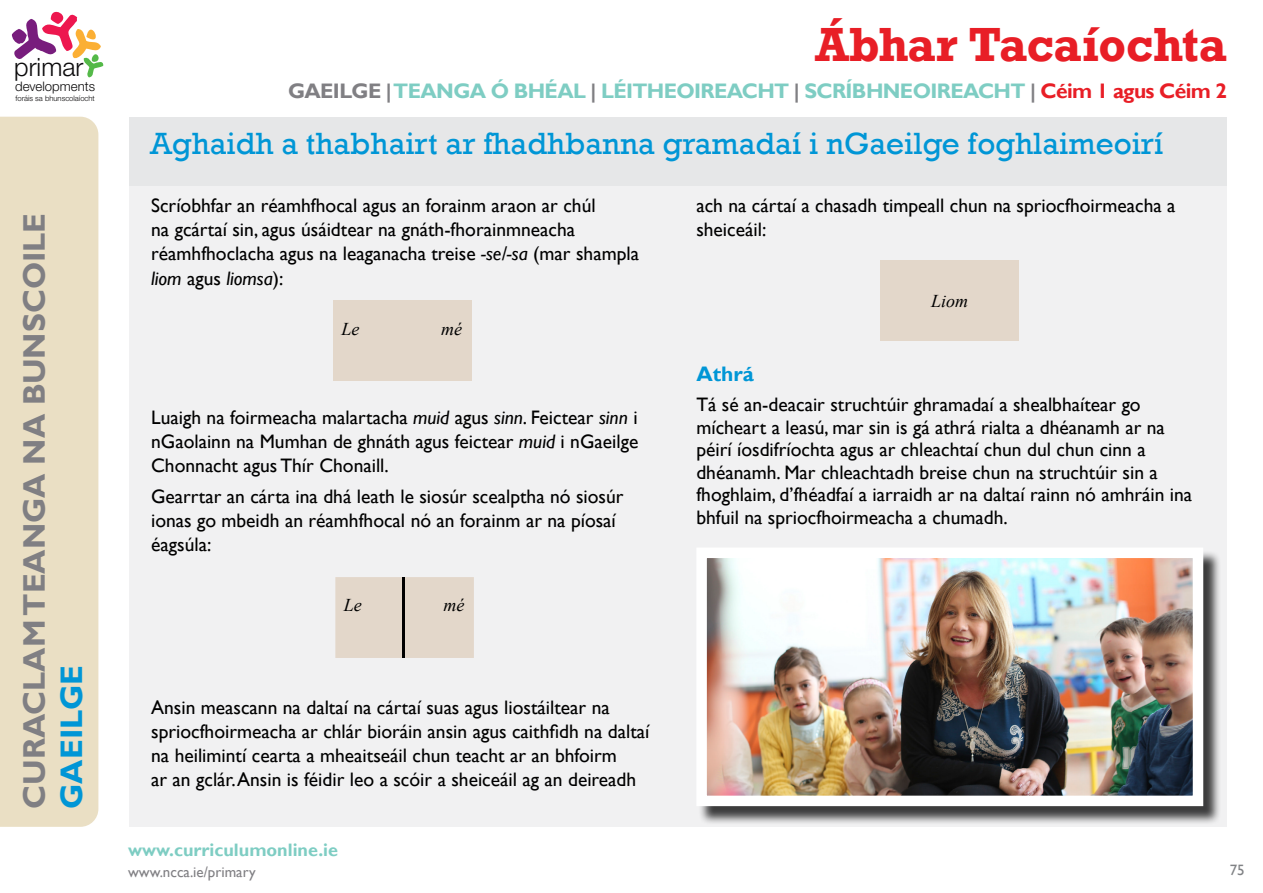
<style>
.page{position:relative;width:1263px;height:893px;background:#fff}
.page>*{position:absolute;margin:0;border:0;box-sizing:border-box;transform-origin:0 0}
.t1{font:700 45px "Rockwell";color:#e81e26}
.t2{font:31.5px "Rockwell";color:#0096d6}
.t3{font:700 31.2px "Gill Sans";color:#807f83}
.t4{font:700 31.2px "Gill Sans";color:#0096d6}
.t5{font:300 25.2px "Helvetica Neue";color:#0b0a0b}
.t6{font:700 21px "Gill Sans";letter-spacing:-.03em;color:#7ecdc3}
.t7{font:700 21px "Gill Sans";color:#0096d6}
.t8{font:19.5px/24px "Gill Sans";color:#000}
.t9{font:700 18px "Gill Sans";color:#7ecdc3}
.t10{font:italic 18px "Times New Roman";color:#000}
.t11{font:15px "Gill Sans";color:#807f83}
.t12{font:15px "Gill Sans";color:#808285}
.t13{font:300 13.2px "Helvetica Neue";color:#0b0a0b}
.t14{font:300 7.65px "Helvetica Neue";color:#0b0a0b}
.s1{color:#807f83}
.s2{color:#e81e26}
.s3{font-style:italic}
</style>
<div class="page">
<div style="left:130px;top:117px;width:1097px;height:710px;background:#f1f1f2"></div>
<div style="left:130px;top:117px;width:1097px;height:68px;background:#e6e7e8"></div>
<svg style="left:12px;top:12px;width:92px;height:65px"></svg>
<div style="left:0;top:117px;width:98px;height:710px;background:#eadfc4"></div>
<div style="left:333px;top:300px;width:139px;height:81px;background:#e3d7ca"></div>
<div style="left:335px;top:577px;width:139px;height:81px;background:#e3d7ca"></div>
<hr style="left:402px;top:577px;width:3px;height:81px;background:#000">
<div style="left:880px;top:260px;width:139px;height:81px;background:#e3d7ca"></div>
<div style="left:698px;top:550px;width:524px;height:275px;background:#000;opacity:.75"></div>
<img style="left:707px;top:559px;width:485px;height:236px">
<div style="left:696px;top:548px;width:507px;height:258px;border:10px solid #fff"></div>
<p class="t5" style="left:14px;top:52px;width:71px">primar</p>
<p class="t13" style="left:15px;top:79px;width:81px">developments</p>
<p class="t14" style="left:15px;top:93px;width:81px">foráis sa bhunscolaíocht</p>
<h3 class="t3" style="left:16px;top:809px;width:597px;rotate:-90deg">CURACLAM TEANGA NA BUNSCOILE</h3>
<h3 class="t4" style="left:53px;top:809px;width:146px;rotate:-90deg">GAEILGE</h3>
<h1 class="t1" style="left:815px;top:16px;width:413px">Ábhar Tacaíochta</h1>
<p class="t6" style="left:288px;top:78px;width:940px"><span class="s1">GAEILGE |</span> TEANGA Ó BHÉAL <span class="s1">|</span> LÉITHEOIREACHT <span class="s1">|</span> SCRÍBHNEOIREACHT <span class="s1">|</span> <span class="s2">Céim 1 agus Céim 2</span></p>
<h2 class="t2" style="left:150px;top:125px;width:1015px">Aghaidh a thabhairt ar fhadhbanna gramadaí i nGaeilge foghlaimeoirí</h2>
<p class="t8" style="left:151px;top:194px;width:489px">Scríobhfar an réamhfhocal agus an forainm araon ar chúl<br>na gcártaí sin, agus úsáidtear na gnáth-fhorainmneacha réamhfhoclacha agus na leaganacha treise <span class="s3">-se/-sa</span> (mar shampla <span class="s3">liom</span> agus <span class="s3">liomsa</span>):</p>
<p class="t10" style="left:342px;top:316px;width:19px">Le</p>
<p class="t10" style="left:441px;top:316px;width:22px">mé</p>
<p class="t8" style="left:151px;top:405px;width:489px;text-align:justify">Luaigh na foirmeacha malartacha <span class="s3">muid</span> agus <span class="s3">sinn</span>. Feictear <span class="s3">sinn</span> i nGaolainn na Mumhan de ghnáth agus feictear <span class="s3">muid</span> i nGaeilge Chonnacht agus Thír Chonaill.</p>
<p class="t8" style="left:151px;top:485px;width:474px">Gearrtar an cárta ina dhá leath le siosúr scealptha nó siosúr ionas go mbeidh an réamhfhocal nó an forainm ar na píosaí éagsúla:</p>
<p class="t10" style="left:344px;top:593px;width:19px">Le</p>
<p class="t10" style="left:443px;top:593px;width:22px">mé</p>
<p class="t8" style="left:151px;top:695px;width:500px">Ansin meascann na daltaí na cártaí suas agus liostáiltear na spriocfhoirmeacha ar chlár bioráin ansin agus caithfidh na daltaí na heilimintí cearta a mheaitseáil chun teacht ar an bhfoirm<br>ar an gclár. Ansin is féidir leo a scóir a sheiceáil ag an deireadh</p>
<p class="t9" style="left:128px;top:839px;width:211px">www.curriculumonline.ie</p>
<p class="t11" style="left:128px;top:863px;width:129px">www.ncca.ie/primary</p>
<p class="t8" style="left:696px;top:194px;width:481px">ach na cártaí a chasadh timpeall chun na spriocfhoirmeacha a sheiceáil:</p>
<p class="t10" style="left:931px;top:288px;width:39px">Liom</p>
<p class="t7" style="left:696px;top:361px;width:59px">Athrá</p>
<p class="t8" style="left:696px;top:394px;width:497px;line-height:22.5px">Tá sé an-deacair struchtúir ghramadaí a shealbhaítear go mícheart a leasú, mar sin is gá athrá rialta a dhéanamh ar na péirí íosdifríochta agus ar chleachtaí chun dul chun cinn a dhéanamh. Mar chleachtadh breise chun na struchtúir sin a fhoghlaim, d’fhéadfaí a iarraidh ar na daltaí rainn nó amhráin ina bhfuil na spriocfhoirmeacha a chumadh.</p>
<p class="t12" style="left:1230px;top:861px;width:16px">75</p>
</div>
